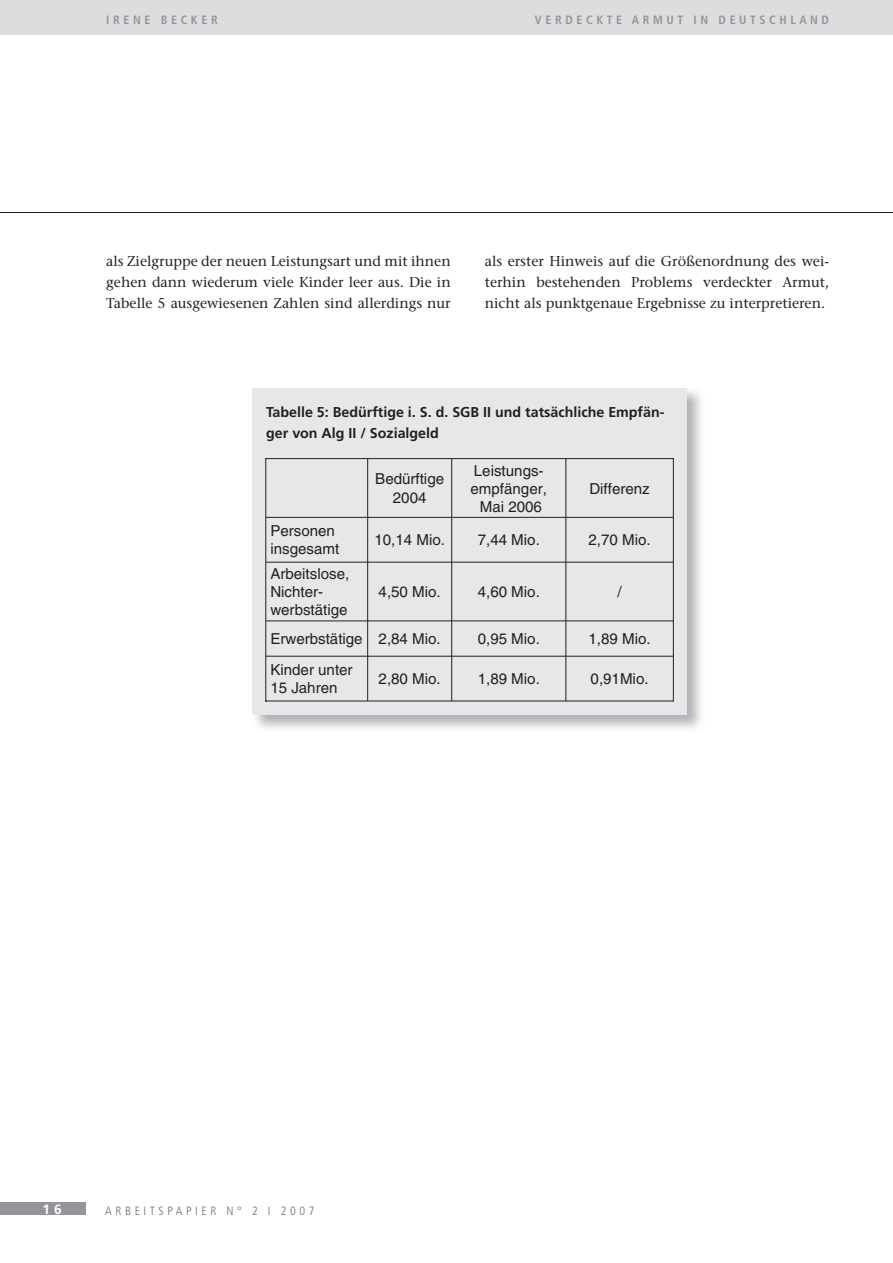
<style>
.page{position:relative;width:893px;height:1263px;background:#fff}
.page>*{position:absolute;margin:0;border:0;box-sizing:border-box;transform-origin:0 0}
.t1{font:15.15px/18.1px "Helvetica";color:#231f20}
.t2{font:14.25px/21px "Stone Serif";color:#231f20;text-align:justify}
.t3{font:700 14.25px/21px "Frutiger";color:#231f20}
.t4{font:700 13.5px "Frutiger";color:#fff}
.t5{font:700 condensed 12px "Frutiger";letter-spacing:.3em;color:#939598}
.t6{font:300 condensed 12px "Frutiger";letter-spacing:.3em;color:#6c6d70}
</style>
<div class="page">
<div style="left:0;top:0;width:893px;height:34px;background:#dcdddf"></div>
<hr style="left:0;top:213px;width:893px;height:1px;background:#231f20">
<div style="left:0;top:1202px;width:85px;height:13px;background:#939598"></div>
<div style="left:253px;top:388px;width:434px;height:326px;background:#e6e7e9"></div>
<hr style="left:266px;top:458px;width:407px;height:1px;background:#231f20">
<hr style="left:266px;top:517px;width:407px;height:1px;background:#231f20">
<hr style="left:266px;top:562px;width:407px;height:1px;background:#231f20">
<hr style="left:266px;top:621px;width:407px;height:1px;background:#231f20">
<hr style="left:266px;top:656px;width:407px;height:1px;background:#231f20">
<hr style="left:266px;top:701px;width:407px;height:1px;background:#231f20">
<hr style="left:266px;top:459px;width:1px;height:242px;background:#231f20">
<hr style="left:367px;top:459px;width:1px;height:242px;background:#231f20">
<hr style="left:451px;top:459px;width:1px;height:242px;background:#231f20">
<hr style="left:566px;top:459px;width:1px;height:242px;background:#231f20">
<hr style="left:673px;top:459px;width:1px;height:242px;background:#231f20">
<p class="t5" style="left:106px;top:15px;width:113px">IRENE BECKER</p>
<p class="t5" style="left:535px;top:15px;width:296px">VERDECKTE ARMUT IN DEUTSCHLAND</p>
<p class="t2" style="left:106px;top:252px;width:346px">als Zielgruppe der neuen Leistungsart und mit ihnen gehen dann wiederum viele Kinder leer aus. Die in Tabelle 5 ausgewiesenen Zahlen sind allerdings nur</p>
<p class="t2" style="left:485px;top:252px;width:346px">als erster Hinweis auf die Größenordnung des wei&shy;terhin bestehenden Problems verdeckter Armut, nicht als punktgenaue Ergebnisse zu interpretieren.</p>
<p class="t3" style="left:266px;top:403px;width:400px">Tabelle 5: Bedürftige i. S. d. SGB II und tatsächliche Empfän&shy;ger von Alg II / Sozialgeld</p>
<p class="t1" style="left:270px;top:523px;width:70px">Personen insgesamt</p>
<p class="t1" style="left:270px;top:566px;width:80px">Arbeitslose,<br>Nichter&shy;werbstätige</p>
<p class="t1" style="left:375px;top:471px;width:70px;text-align:center">Bedürftige<br>2004</p>
<p class="t1" style="left:471px;top:463px;width:78px;text-align:center">Leistungs&shy;empfänger,<br>Mai 2006</p>
<p class="t1" style="left:589px;top:481px;width:62px">Differenz</p>
<p class="t1" style="left:374px;top:532px;width:72px">10,14 Mio.</p>
<p class="t1" style="left:478px;top:532px;width:64px">7,44 Mio.</p>
<p class="t1" style="left:589px;top:532px;width:64px">2,70 Mio.</p>
<p class="t1" style="left:379px;top:584px;width:64px">4,50 Mio.</p>
<p class="t1" style="left:478px;top:584px;width:64px">4,60 Mio.</p>
<p class="t1" style="left:617px;top:584px;width:6px">/</p>
<p class="t1" style="left:270px;top:631px;width:172px">Erwerbstätige 2,84 Mio.</p>
<p class="t1" style="left:478px;top:631px;width:64px">0,95 Mio.</p>
<p class="t1" style="left:589px;top:631px;width:64px">1,89 Mio.</p>
<p class="t1" style="left:270px;top:662px;width:84px">Kinder unter<br>15 Jahren</p>
<p class="t1" style="left:379px;top:671px;width:64px">2,80 Mio.</p>
<p class="t1" style="left:478px;top:671px;width:64px">1,89 Mio.</p>
<p class="t1" style="left:591px;top:671px;width:59px">0,91Mio.</p>
<p class="t4" style="left:43px;top:1203px;width:21px">1 6</p>
<p class="t6" style="left:105px;top:1205px;width:211px">ARBEITSPAPIER N° 2 I 2007</p>
</div>
